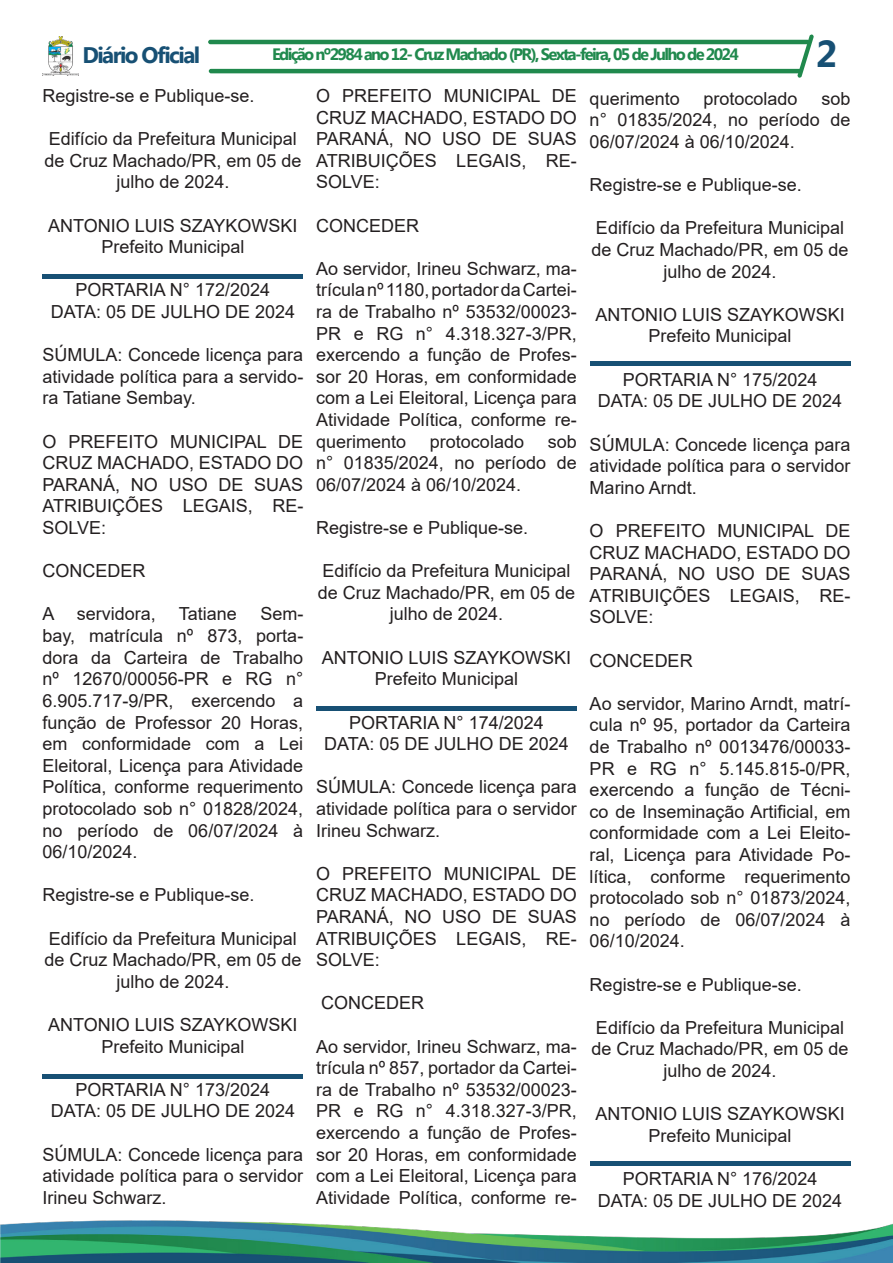
<style>
.page{position:relative;width:893px;height:1263px;background:#fff}
.page>*{position:absolute;margin:0;border:0;box-sizing:border-box;transform-origin:0 0}
.t1{font:700 37.5px "Myanmar Text";color:#175074}
.t2{font:700 22.5px "Myanmar Text";letter-spacing:-.07em;color:#175074}
.t3{font:18px/21.6px "Arial";color:#231f20;text-align:justify}
.t4{font:700 16.5px "Myanmar Text";letter-spacing:-.1em;color:#20894d}
</style>
<div class="page">
<hr style="left:208px;top:40px;width:602px;height:4px;background:#20894d;border-radius:2px">
<hr style="left:209px;top:69px;width:593px;height:4px;background:#20894d;border-radius:2px">
<img style="left:43px;top:37px;width:36px;height:38px">
<svg style="left:797px;top:34px;width:17px;height:44px"></svg>
<img style="left:0;top:1220px;width:892px;height:43px">
<img style="left:892px;top:1223px;width:1px;height:40px">
<svg style="left:43px;top:274px;width:260px;height:5px"></svg>
<svg style="left:43px;top:1074px;width:260px;height:4px"></svg>
<svg style="left:316px;top:706px;width:261px;height:4px"></svg>
<svg style="left:590px;top:361px;width:260px;height:5px"></svg>
<svg style="left:590px;top:1161px;width:260px;height:4px"></svg>
<p class="t2" style="left:82px;top:42px;width:119px">Diário Oficial</p>
<p class="t4" style="left:272px;top:45px;width:468px">Edição nº2984 ano 12- Cruz Machado (PR), Sexta-feira, 05 de Julho de 2024</p>
<p class="t1" style="left:816px;top:32px;width:23px">2</p>
<p class="t3" style="left:316px;top:85px;width:262px">O PREFEITO MUNICIPAL DE CRUZ MACHADO, ESTADO DO PARANÁ, NO USO DE SUAS ATRIBUIÇÕES LEGAIS, RE-SOLVE:</p>
<p class="t3" style="left:316px;top:214px;width:104px">CONCEDER</p>
<p class="t3" style="left:316px;top:258px;width:262px">Ao servidor, Irineu Schwarz, ma&shy;trícula nº 1180, portador da Cartei&shy;ra de Trabalho nº 53532/00023- PR e RG n° 4.318.327-3/PR, exercendo a função de Profes&shy;sor 20 Horas, em conformidade com a Lei Eleitoral, Licença para Atividade Política, conforme re&shy;querimento</p>
<p class="t3" style="left:43px;top:85px;width:214px">Registre-se e Publique-se.</p>
<p class="t3" style="left:44px;top:128px;width:259px;text-align:center">Edifício da Prefeitura Municipal de Cruz Machado/PR, em 05 de julho de 2024.</p>
<p class="t3" style="left:48px;top:214px;width:251px">ANTONIO LUIS SZAYKOWSKI</p>
<p class="t3" style="left:101px;top:236px;width:145px">Prefeito Municipal</p>
<p class="t3" style="left:76px;top:279px;width:196px">PORTARIA N° 172/2024</p>
<p class="t3" style="left:51px;top:301px;width:246px">DATA: 05 DE JULHO DE 2024</p>
<p class="t3" style="left:43px;top:344px;width:262px">SÚMULA: Concede licença para atividade política para a servido&shy;ra Tatiane Sembay.</p>
<p class="t3" style="left:43px;top:430px;width:262px">O PREFEITO MUNICIPAL DE CRUZ MACHADO, ESTADO DO PARANÁ, NO USO DE SUAS ATRIBUIÇÕES LEGAIS, RE-SOLVE:</p>
<p class="t3" style="left:43px;top:560px;width:104px">CONCEDER</p>
<p class="t3" style="left:43px;top:603px;width:115px">A servidora,</p>
<p class="t3" style="left:179px;top:603px;width:60px">Tatiane</p>
<p class="t3" style="left:590px;top:88px;width:262px;text-indent:232px">sob n° 01835/2024, no período de 06/07/2024 à 06/10/2024.</p>
<p class="t3" style="left:590px;top:174px;width:214px">Registre-se e Publique-se.</p>
<p class="t3" style="left:591px;top:217px;width:259px;text-align:center">Edifício da Prefeitura Municipal de Cruz Machado/PR, em 05 de julho de 2024.</p>
<p class="t3" style="left:595px;top:304px;width:251px">ANTONIO LUIS SZAYKOWSKI</p>
<p class="t3" style="left:648px;top:325px;width:145px">Prefeito Municipal</p>
<p class="t3" style="left:623px;top:368px;width:196px">PORTARIA N° 175/2024</p>
<p class="t3" style="left:598px;top:390px;width:246px">DATA: 05 DE JULHO DE 2024</p>
<p class="t3" style="left:590px;top:433px;width:262px">SÚMULA: Concede licença para atividade política para o servidor Marino Arndt.</p>
<p class="t3" style="left:590px;top:520px;width:262px">O PREFEITO MUNICIPAL DE CRUZ MACHADO, ESTADO DO PARANÁ, NO USO DE SUAS ATRIBUIÇÕES LEGAIS, RE-SOLVE:</p>
<p class="t3" style="left:590px;top:649px;width:104px">CONCEDER</p>
<p class="t3" style="left:590px;top:692px;width:262px">Ao servidor, Marino Arndt, matrí&shy;cula nº 95, portador da Carteira de Trabalho nº 0013476/00033- PR e RG n° 5.145.815-0/PR, exercendo a função de Técni&shy;co de Inseminação Artificial, em conformidade com a Lei Eleito&shy;ral, Licença para Atividade Po&shy;lítica, conforme requerimento protocolado sob n° 01873/2024, no período de 06/07/2024 à 06/10/2024.</p>
<p class="t3" style="left:590px;top:973px;width:214px">Registre-se e Publique-se.</p>
<p class="t3" style="left:591px;top:1016px;width:259px;text-align:center">Edifício da Prefeitura Municipal de Cruz Machado/PR, em 05 de julho de 2024.</p>
<p class="t3" style="left:595px;top:1103px;width:251px">ANTONIO LUIS SZAYKOWSKI</p>
<p class="t3" style="left:648px;top:1124px;width:145px">Prefeito Municipal</p>
<p class="t3" style="left:623px;top:1168px;width:196px">PORTARIA N° 176/2024</p>
<p class="t3" style="left:598px;top:1189px;width:246px">DATA: 05 DE JULHO DE 2024</p>
<p class="t3" style="left:590px;top:88px;width:92px">querimento</p>
<p class="t3" style="left:703px;top:88px;width:96px">protocolado</p>
<p class="t3" style="left:316px;top:430px;width:262px;text-indent:232px">sob n° 01835/2024, no período de 06/07/2024 à 06/10/2024.</p>
<p class="t3" style="left:316px;top:517px;width:214px">Registre-se e Publique-se.</p>
<p class="t3" style="left:318px;top:560px;width:259px;text-align:center">Edifício da Prefeitura Municipal de Cruz Machado/PR, em 05 de julho de 2024.</p>
<p class="t3" style="left:322px;top:646px;width:251px">ANTONIO LUIS SZAYKOWSKI</p>
<p class="t3" style="left:375px;top:668px;width:145px">Prefeito Municipal</p>
<p class="t3" style="left:349px;top:711px;width:196px">PORTARIA N° 174/2024</p>
<p class="t3" style="left:324px;top:733px;width:246px">DATA: 05 DE JULHO DE 2024</p>
<p class="t3" style="left:316px;top:776px;width:262px">SÚMULA: Concede licença para atividade política para o servidor Irineu Schwarz.</p>
<p class="t3" style="left:316px;top:862px;width:262px">O PREFEITO MUNICIPAL DE CRUZ MACHADO, ESTADO DO PARANÁ, NO USO DE SUAS ATRIBUIÇÕES LEGAIS, RE-SOLVE:</p>
<p class="t3" style="left:321px;top:992px;width:104px">CONCEDER</p>
<p class="t3" style="left:316px;top:1035px;width:262px">Ao servidor, Irineu Schwarz, ma&shy;trícula nº 857, portador da Cartei&shy;ra de Trabalho nº 53532/00023- PR e RG n° 4.318.327-3/PR, exercendo a função de Profes&shy;sor 20 Horas, em conformidade com a Lei Eleitoral, Licença para Atividade Política, conforme re-</p>
<p class="t3" style="left:430px;top:430px;width:96px">protocolado</p>
<p class="t3" style="left:43px;top:603px;width:262px;text-indent:218px">Sem&shy;bay, matrícula nº 873, porta&shy;dora da Carteira de Trabalho nº 12670/00056-PR e RG n° 6.905.717-9/PR, exercendo a função de Professor 20 Horas, em conformidade com a Lei Eleitoral, Licença para Atividade Política, conforme requerimento protocolado sob n° 01828/2024, no período de 06/07/2024 à 06/10/2024.</p>
<p class="t3" style="left:43px;top:884px;width:214px">Registre-se e Publique-se.</p>
<p class="t3" style="left:44px;top:927px;width:259px;text-align:center">Edifício da Prefeitura Municipal de Cruz Machado/PR, em 05 de julho de 2024.</p>
<p class="t3" style="left:48px;top:1014px;width:251px">ANTONIO LUIS SZAYKOWSKI</p>
<p class="t3" style="left:101px;top:1035px;width:145px">Prefeito Municipal</p>
<p class="t3" style="left:76px;top:1078px;width:196px">PORTARIA N° 173/2024</p>
<p class="t3" style="left:51px;top:1100px;width:246px">DATA: 05 DE JULHO DE 2024</p>
<p class="t3" style="left:43px;top:1143px;width:262px">SÚMULA: Concede licença para atividade política para o servidor Irineu Schwarz.</p>
</div>
